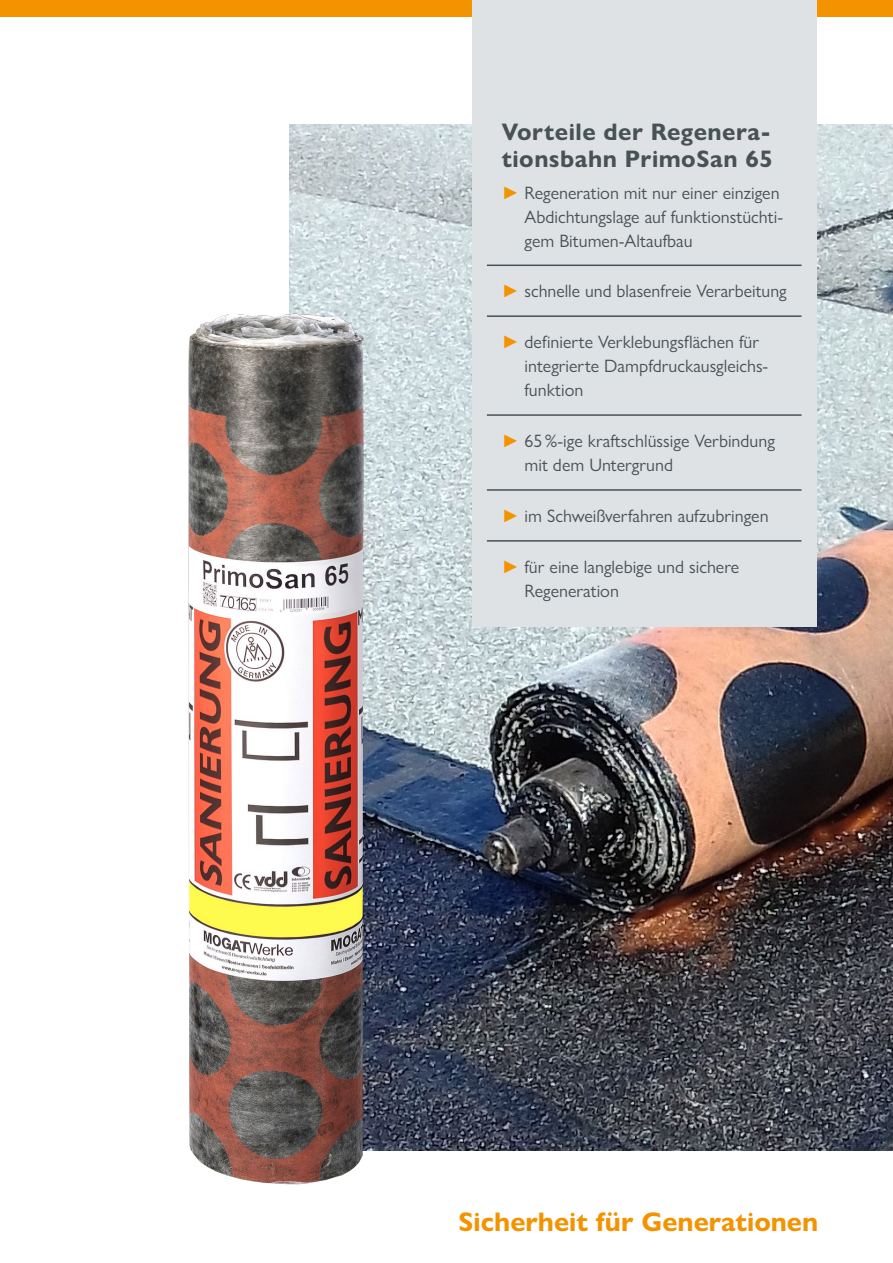
<style>
.page{position:relative;width:893px;height:1263px;background:#fff}
.page>*{position:absolute;margin:0;border:0;box-sizing:border-box;transform-origin:0 0}
.t1{font:700 27px "Gill Sans Nova";color:#f39300}
.t2{font:700 24px/27px "Gill Sans Nova";letter-spacing:.02em;color:#485156}
.t3{font:18px/24px "Gill Sans Nova";color:#485156}
.s1{color:#f39300}
</style>
<div class="page">
<div style="left:0;top:0;width:893px;height:17px;background:#f39300"></div>
<img style="left:289px;top:124px;width:604px;height:1026px">
<img style="left:188px;top:302px;width:201px;height:883px">
<div style="left:472px;top:0;width:344px;height:627px;background:#dee2e4"></div>
<hr style="left:487px;top:265px;width:314px;height:1px;background:#485156">
<hr style="left:487px;top:315px;width:314px;height:2px;background:#485156">
<hr style="left:487px;top:414px;width:314px;height:2px;background:#485156">
<hr style="left:487px;top:489px;width:314px;height:2px;background:#485156">
<hr style="left:487px;top:540px;width:314px;height:2px;background:#485156">
<h2 class="t2" style="left:502px;top:118px;width:273px">Vorteile der Regenera&shy;tionsbahn PrimoSan 65</h2>
<p class="t3" style="left:525px;top:180px;width:260px;text-indent:-23px"><span class="s1">►</span> Regeneration mit nur einer einzigen<br>Abdichtungslage auf funktionstüchti&shy;gem Bitumen-Altaufbau</p>
<p class="t3" style="left:502px;top:279px;width:286px"><span class="s1">►</span> schnelle und blasenfreie Verarbeitung</p>
<p class="t3" style="left:525px;top:330px;width:245px;text-indent:-23px"><span class="s1">►</span> definierte Verklebungsflächen für integrierte Dampfdruckausgleichs&shy;funktion</p>
<p class="t3" style="left:525px;top:429px;width:252px;text-indent:-23px"><span class="s1">►</span> 65%-ige kraftschlüssige Verbindung mit dem Untergrund</p>
<p class="t3" style="left:502px;top:504px;width:268px"><span class="s1">►</span> im Schweißverfahren aufzubringen</p>
<p class="t3" style="left:525px;top:555px;width:216px;text-indent:-23px"><span class="s1">►</span> für eine langlebige und sichere<br>Regeneration</p>
<h1 class="t1" style="left:458px;top:1205px;width:361px">Sicherheit für Generationen</h1>
</div>
